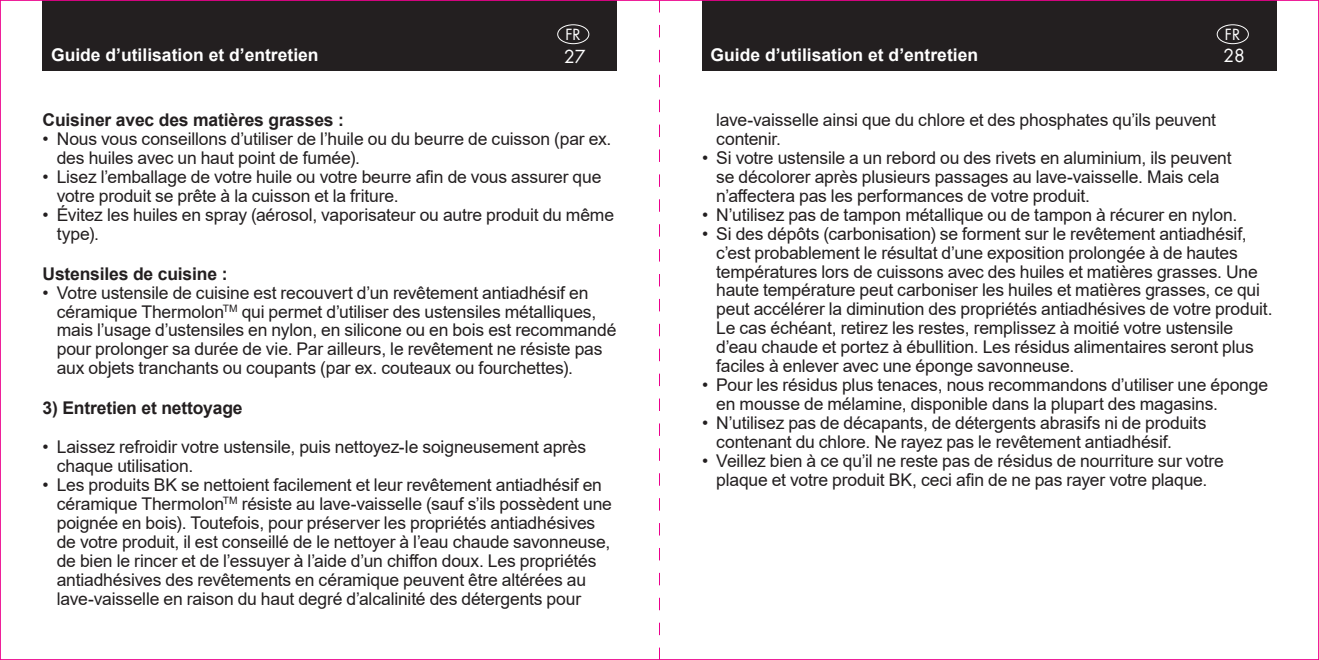
<style>
.page{position:relative;width:1319px;height:660px;background:#fff}
.page>*{position:absolute;margin:0;border:0;box-sizing:border-box;transform-origin:0 0}
.t1{font:17.5px/19px "Arial";letter-spacing:-.01em;color:#231f20}
.t2{font:700 17.5px "Arial";letter-spacing:-.01em;color:#231f20}
.t3{font:700 17.5px "Arial";color:#fff}
.t4{font:17.5px "Futura LT";color:#fff}
.t5{font:15px "Futura LT";color:#fff}
</style>
<div class="page">
<div style="left:43px;top:0;width:574px;height:71px;background:#231f20"></div>
<div style="left:702px;top:0;width:574px;height:71px;background:#231f20"></div>
<div style="left:557px;top:24px;width:32px;height:20px;border:1px solid #fff;border-radius:50%"></div>
<div style="left:1216px;top:24px;width:32px;height:20px;border:1px solid #fff;border-radius:50%"></div>
<svg style="left:659px;top:0;width:1px;height:659px"></svg>
<p class="t3" style="left:51px;top:48px;width:269px">Guide d’utilisation et d’entretien</p>
<p class="t5" style="left:565px;top:26px;width:17px">FR</p>
<p class="t5" style="left:1224px;top:26px;width:17px">FR</p>
<p class="t3" style="left:710px;top:48px;width:269px">Guide d’utilisation et d’entretien</p>
<p class="t4" style="left:564px;top:46px;width:23px">27</p>
<p class="t4" style="left:1223px;top:46px;width:23px">28</p>
<p class="t2" style="left:43px;top:113px;width:303px">Cuisiner avec des matières grasses :</p>
<p class="t1" style="left:57px;top:131px;width:556px;text-indent:-14px">• Nous vous conseillons d’utiliser de l’huile ou du beurre de cuisson (par ex. des huiles avec un haut point de fumée).</p>
<p class="t1" style="left:57px;top:169px;width:546px;text-indent:-14px">• Lisez l’emballage de votre huile ou votre beurre afin de vous assurer que votre produit se prête à la cuisson et la friture.</p>
<p class="t1" style="left:57px;top:207px;width:559px;text-indent:-14px">• Évitez les huiles en spray (aérosol, vaporisateur ou autre produit du même type).</p>
<p class="t2" style="left:43px;top:267px;width:186px">Ustensiles de cuisine :</p>
<p class="t1" style="left:57px;top:284px;width:561px;text-indent:-14px">• Votre ustensile de cuisine est recouvert d’un revêtement antiadhésif en céramique Thermolon<sup>TM</sup> qui permet d’utiliser des ustensiles métalliques, mais l’usage d’ustensiles en nylon, en silicone ou en bois est recommandé pour prolonger sa durée de vie. Par ailleurs, le revêtement ne résiste pas aux objets tranchants ou coupants (par ex. couteaux ou fourchettes).</p>
<p class="t2" style="left:43px;top:401px;width:202px">3) Entretien et nettoyage</p>
<p class="t1" style="left:57px;top:439px;width:531px;text-indent:-14px">• Laissez refroidir votre ustensile, puis nettoyez-le soigneusement après chaque utilisation.</p>
<p class="t1" style="left:57px;top:476px;width:556px;text-indent:-14px">• Les produits BK se nettoient facilement et leur revêtement antiadhésif en céramique Thermolon<sup>TM</sup> résiste au lave-vaisselle (sauf s’ils possèdent une poignée en bois). Toutefois, pour préserver les propriétés antiadhésives de votre produit, il est conseillé de le nettoyer à l’eau chaude savonneuse, de bien le rincer et de l’essuyer à l’aide d’un chiffon doux. Les propriétés antiadhésives des revêtements en céramique peuvent être altérées au lave-vaisselle en raison du haut degré d’alcalinité des détergents pour</p>
<p class="t1" style="left:716px;top:112px;width:501px">lave-vaisselle ainsi que du chlore et des phosphates qu’ils peuvent contenir.</p>
<p class="t1" style="left:716px;top:150px;width:517px;text-indent:-14px">• Si votre ustensile a un rebord ou des rivets en aluminium, ils peuvent se décolorer après plusieurs passages au lave-vaisselle. Mais cela n’affectera pas les performances de votre produit.</p>
<p class="t1" style="left:702px;top:206px;width:536px">• N’utilisez pas de tampon métallique ou de tampon à récurer en nylon.</p>
<p class="t1" style="left:716px;top:225px;width:557px;text-indent:-14px">• Si des dépôts (carbonisation) se forment sur le revêtement antiadhésif, c’est probablement le résultat d’une exposition prolongée à de hautes températures lors de cuissons avec des huiles et matières grasses. Une haute température peut carboniser les huiles et matières grasses, ce qui peut accélérer la diminution des propriétés antiadhésives de votre produit.<br>Le cas échéant, retirez les restes, remplissez à moitié votre ustensile d’eau chaude et portez à ébullition. Les résidus alimentaires seront plus faciles à enlever avec une éponge savonneuse.</p>
<p class="t1" style="left:716px;top:376px;width:553px;text-indent:-14px">• Pour les résidus plus tenaces, nous recommandons d’utiliser une éponge en mousse de mélamine, disponible dans la plupart des magasins.</p>
<p class="t1" style="left:716px;top:414px;width:491px;text-indent:-14px">• N’utilisez pas de décapants, de détergents abrasifs ni de produits contenant du chlore. Ne rayez pas le revêtement antiadhésif.</p>
<p class="t1" style="left:702px;top:452px;width:523px;text-align:center">• Veillez bien à ce qu’il ne reste pas de résidus de nourriture sur votre plaque et votre produit BK, ceci afin de ne pas rayer votre plaque.</p>
</div>
